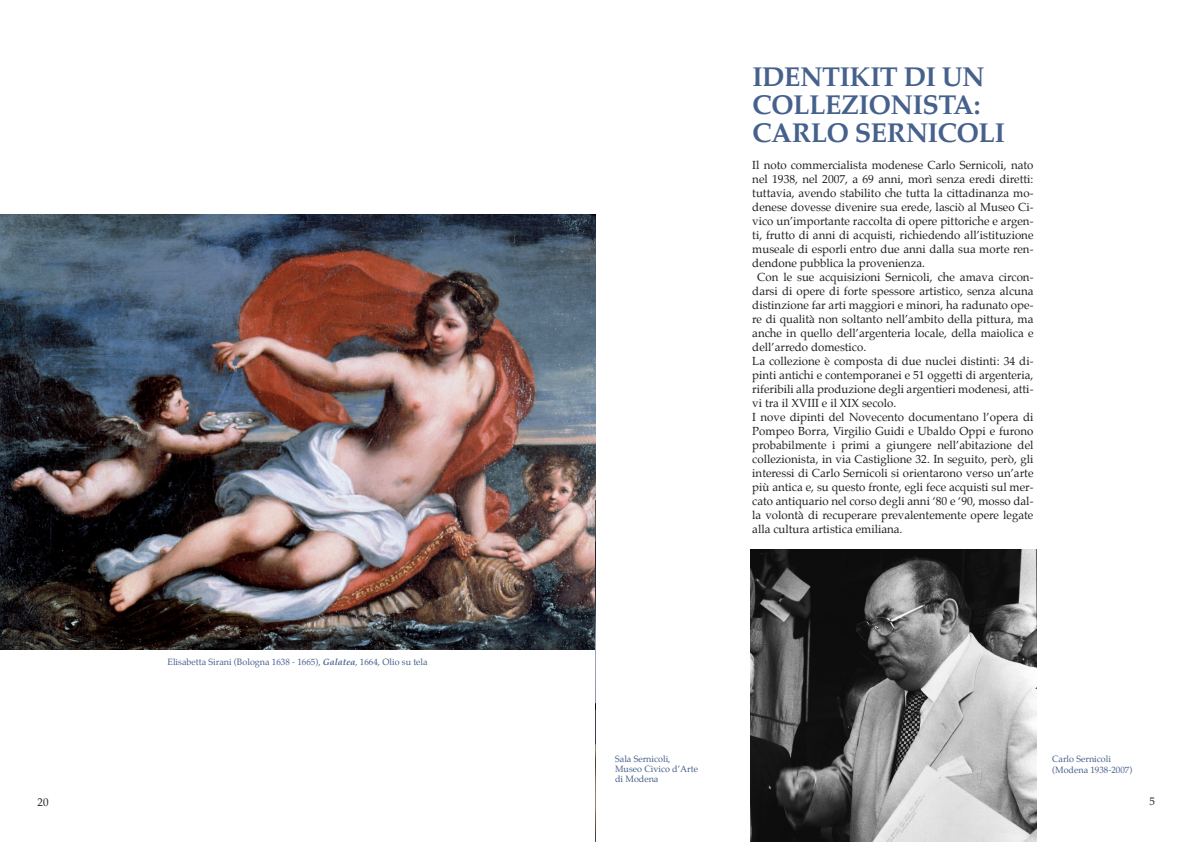
<style>
.page{position:relative;width:1191px;height:842px;background:#fff}
.page>*{position:absolute;margin:0;border:0;box-sizing:border-box;transform-origin:0 0}
.t1{font:700 27px/28px "Palatino";letter-spacing:-.02em;color:#46618c}
.t2{font:11.5px "Palatino";color:#231f20}
.t3{font:11px "Palatino";color:#231f20}
.t4{font:9px/10px "Palatino";color:#46618c}
.s1{font-weight:700;font-style:italic}
</style>
<div class="page">
<img style="left:1px;top:215px;width:594px;height:435px">
<img style="left:751px;top:550px;width:285px;height:292px">
<p class="t3" style="left:38px;top:793px;width:12px">20</p>
<p class="t4" style="left:168px;top:656px;width:262px">Elisabetta Sirani (Bologna 1638 - 1665), <span class="s1">Galatea</span>, 1664, Olio su tela</p>
<h1 class="t1" style="left:752px;top:62px;width:254px">IDENTIKIT DI UN<br>COLLEZIONISTA:<br>CARLO SERNICOLI</h1>
<p class="t2" style="left:752px;top:155px;width:283px">Il noto commercialista modenese Carlo Sernicoli, nato</p>
<p class="t2" style="left:752px;top:169px;width:283px">nel 1938, nel 2007, a 69 anni, morì senza eredi diretti:</p>
<p class="t2" style="left:752px;top:183px;width:283px">tuttavia, avendo stabilito che tutta la cittadinanza mo-</p>
<p class="t2" style="left:752px;top:197px;width:283px">denese dovesse divenire sua erede, lasciò al Museo Ci-</p>
<p class="t2" style="left:752px;top:211px;width:283px">vico un’importante raccolta di opere pittoriche e argen-</p>
<p class="t2" style="left:752px;top:225px;width:283px">ti, frutto di anni di acquisti, richiedendo all’istituzione</p>
<p class="t2" style="left:752px;top:239px;width:283px">museale di esporli entro due anni dalla sua morte ren-</p>
<p class="t2" style="left:752px;top:253px;width:174px">dendone pubblica la provenienza.</p>
<p class="t2" style="left:757px;top:267px;width:278px">Con le sue acquisizioni Sernicoli, che amava circon-</p>
<p class="t2" style="left:752px;top:281px;width:283px">darsi di opere di forte spessore artistico, senza alcuna</p>
<p class="t2" style="left:752px;top:295px;width:283px">distinzione far arti maggiori e minori, ha radunato ope-</p>
<p class="t2" style="left:752px;top:309px;width:283px">re di qualità non soltanto nell’ambito della pittura, ma</p>
<p class="t2" style="left:752px;top:323px;width:283px">anche in quello dell’argenteria locale, della maiolica e</p>
<p class="t2" style="left:752px;top:337px;width:115px">dell’arredo domestico.</p>
<p class="t2" style="left:752px;top:351px;width:283px">La collezione è composta di due nuclei distinti: 34 di-</p>
<p class="t2" style="left:752px;top:365px;width:283px">pinti antichi e contemporanei e 51 oggetti di argenteria,</p>
<p class="t2" style="left:752px;top:379px;width:283px">riferibili alla produzione degli argentieri modenesi, atti-</p>
<p class="t2" style="left:752px;top:393px;width:145px">vi tra il XVIII e il XIX secolo.</p>
<p class="t2" style="left:752px;top:407px;width:283px">I nove dipinti del Novecento documentano l’opera di</p>
<p class="t2" style="left:752px;top:421px;width:283px">Pompeo Borra, Virgilio Guidi e Ubaldo Oppi e furono</p>
<p class="t2" style="left:752px;top:435px;width:283px">probabilmente i primi a giungere nell’abitazione del</p>
<p class="t2" style="left:752px;top:449px;width:283px">collezionista, in via Castiglione 32. In seguito, però, gli</p>
<p class="t2" style="left:752px;top:463px;width:283px">interessi di Carlo Sernicoli si orientarono verso un’arte</p>
<p class="t2" style="left:752px;top:477px;width:283px">più antica e, su questo fronte, egli fece acquisti sul mer-</p>
<p class="t2" style="left:752px;top:491px;width:283px">cato antiquario nel corso degli anni ‘80 e ‘90, mosso dal-</p>
<p class="t2" style="left:752px;top:505px;width:283px">la volontà di recuperare prevalentemente opere legate</p>
<p class="t2" style="left:752px;top:519px;width:152px">alla cultura artistica emiliana.</p>
<p class="t4" style="left:615px;top:754px;width:84px">Sala Sernicoli,<br>Museo Civico d’Arte di Modena</p>
<p class="t4" style="left:1052px;top:754px;width:82px;line-height:11px">Carlo Sernicoli (Modena 1938-2007)</p>
<p class="t3" style="left:1149px;top:792px;width:7px">5</p>
</div>
